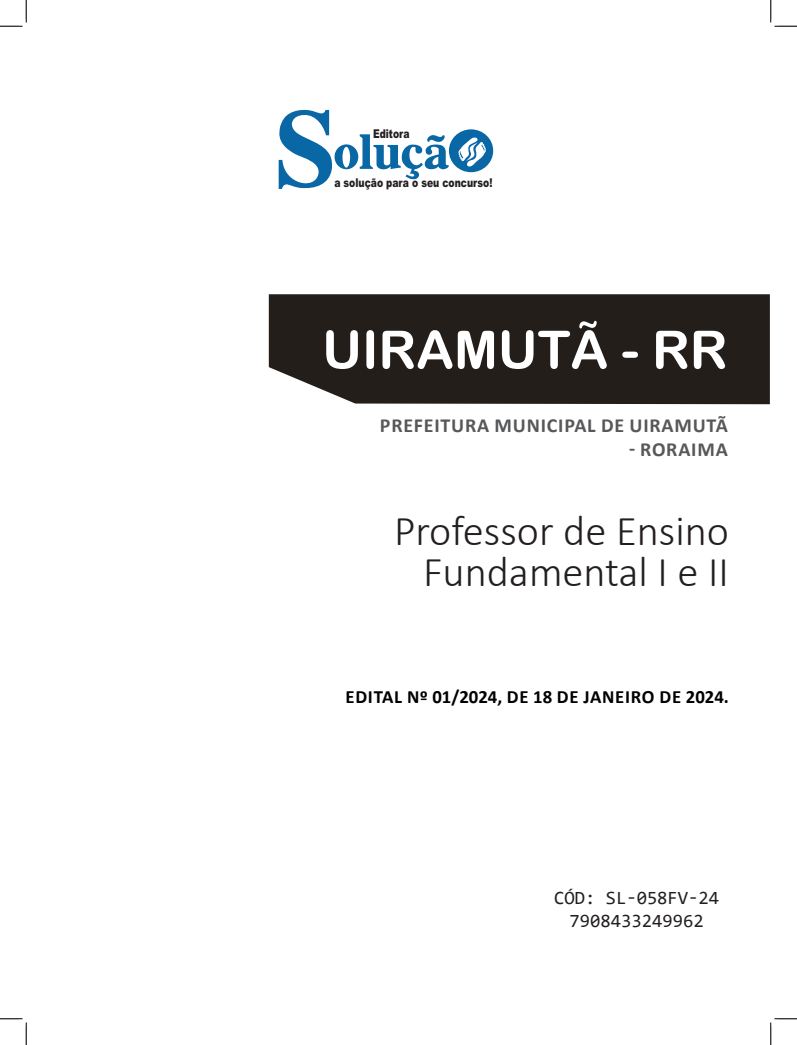
<style>
.page{position:relative;width:797px;height:1045px;background:#fff}
.page>*{position:absolute;margin:0;border:0;box-sizing:border-box;transform-origin:0 0}
.TÍTULO{font:52.5px "Arial Rounded MT Bold";color:#fff}
.CARGO{font:300 42.5px "Calibri";color:#231f20}
.SUBTÍTULO{font:700 20px "Calibri";letter-spacing:.04em;color:#57585a}
.EDITAL{font:700 18.75px "Calibri";letter-spacing:.03em;color:#000}
.SKU_CÓD{font:18.75px "Consolas";color:#231f20}
.t1{font:900 12.12px "Arial";color:#231f20;scale:.76 1}
</style>
<div class="page">
<div style="left:269px;top:294px;width:500px;height:110px;background:#241e1b"></div>
<svg style="left:279px;top:110px;width:214px;height:79px"></svg>
<svg style="left:0;top:0;width:27px;height:27px"></svg>
<svg style="left:0;top:1018px;width:27px;height:27px"></svg>
<svg style="left:770px;top:0;width:27px;height:27px"></svg>
<svg style="left:770px;top:1018px;width:27px;height:27px"></svg>
<p class="t1" style="left:373px;top:125px;width:50px">Editora</p>
<p class="t1" style="left:334px;top:174px;width:210px">a solução para o seu concurso!</p>
<p class="TÍTULO" style="left:322px;top:319px;width:407px">UIRAMUTÃ - RR</p>
<p class="SUBTÍTULO" style="left:380px;top:411px;width:349px">PREFEITURA MUNICIPAL DE UIRAMUTÃ</p>
<p class="SUBTÍTULO" style="left:629px;top:435px;width:100px">- RORAIMA</p>
<p class="CARGO" style="left:394px;top:504px;width:336px">Professor de Ensino</p>
<p class="CARGO" style="left:423px;top:545px;width:307px">Fundamental I e II</p>
<p class="EDITAL" style="left:345px;top:683px;width:385px">EDITAL Nº 01/2024, DE 18 DE JANEIRO DE 2024.</p>
<p class="SKU_CÓD" style="left:554px;top:885px;width:166px">CÓD: SL-058FV-24</p>
<p class="SKU_CÓD" style="left:569px;top:907px;width:136px">7908433249962</p>
</div>
